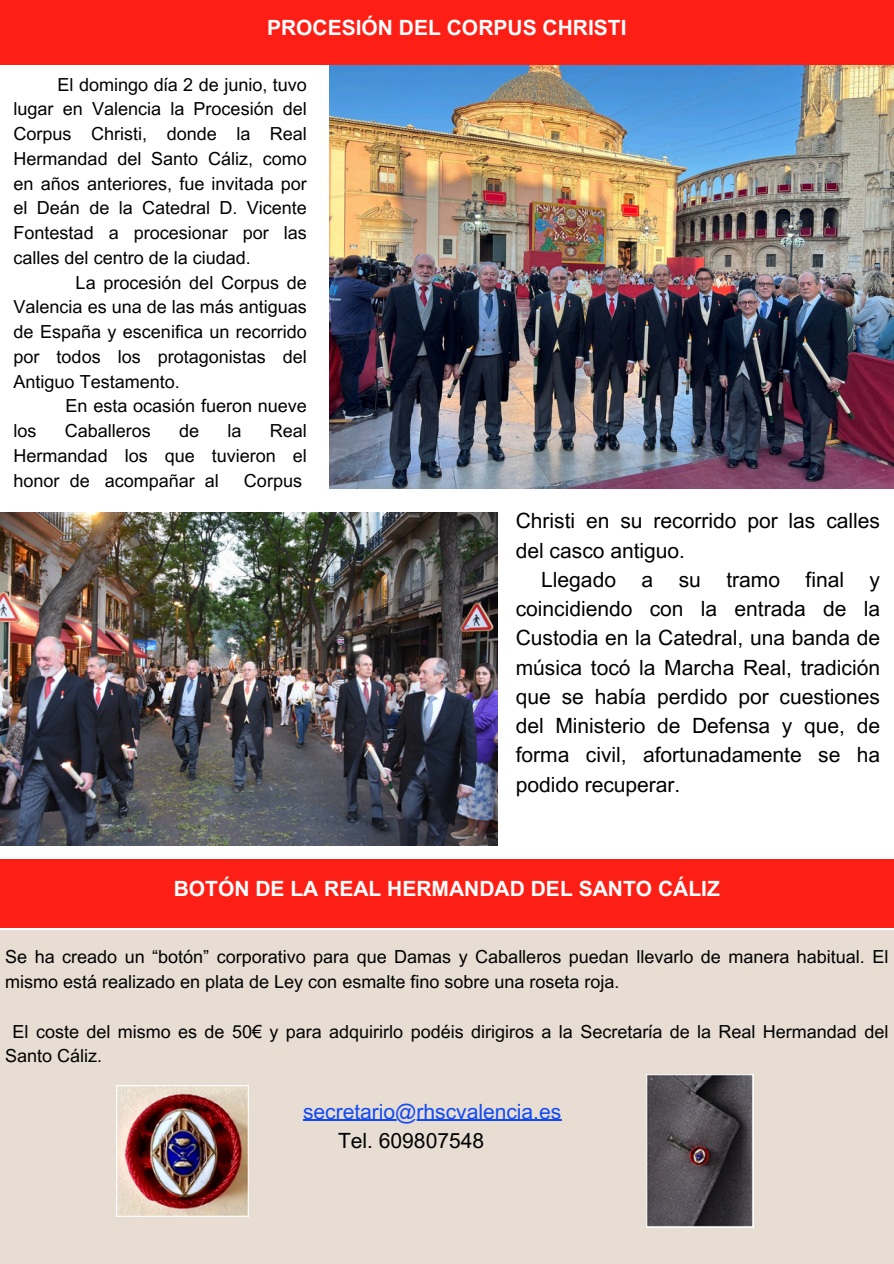
<style>
.page{position:relative;width:894px;height:1264px;background:#fff}
.page>*{position:absolute;margin:0;border:0;box-sizing:border-box;transform-origin:0 0}
.t1{font:21px/29.2px "Arial MT Pro";color:#000}
.t2{font:21px/29.2px "Arial MT Pro";color:#114af4}
.t3{font:700 21px "Arial MT Pro";color:#fff}
.t4{font:700 21px "Arial MT Pro";color:#fdfdfd}
.t5{font:18px/24.8px "Arial MT Pro";color:#000;text-align:justify}
.s1{color:#000}
</style>
<div class="page">
<div style="left:0;top:859px;width:893px;height:68px;background:#fd1f16"></div>
<div style="left:0;top:930px;width:893px;height:333px;background:#e7ddd2"></div>
<hr style="left:303px;top:1119px;width:258px;height:1px;background:#114af4">
<img style="left:646px;top:1074px;width:107px;height:153px">
<img style="left:116px;top:1085px;width:132px;height:131px">
<div style="left:0;top:0;width:893px;height:65px;background:#fd1f16"></div>
<img style="left:329px;top:65px;width:564px;height:423px">
<img style="left:0;top:512px;width:497px;height:333px">
<h1 class="t4" style="left:267px;top:20px;width:361px">PROCESIÓN DEL CORPUS CHRISTI</h1>
<p class="t5" style="left:14px;top:74px;width:295px;text-indent:44px">El domingo día 2 de junio, tuvo lugar en Valencia la Procesión del Corpus Christi, donde la Real Hermandad del Santo Cáliz, como en años anteriores, fue invitada por el Deán de la Catedral D. Vicente Fontestad a procesionar por las calles del centro de la ciudad.</p>
<p class="t5" style="left:14px;top:272px;width:295px;text-indent:62px">La procesión del Corpus de Valencia es una de las más antiguas de España y escenifica un recorrido por todos los protagonistas del Antiguo Testamento.</p>
<h2 class="t5" style="left:65px;top:396px;width:243px">En esta ocasión fueron nueve</h2>
<h2 class="t5" style="left:14px;top:421px;width:25px">los</h2>
<h2 class="t5" style="left:65px;top:421px;width:88px">Caballeros</h2>
<h2 class="t5" style="left:179px;top:421px;width:22px">de</h2>
<h2 class="t5" style="left:227px;top:421px;width:16px">la</h2>
<h2 class="t5" style="left:14px;top:421px;width:295px;text-indent:256px">Real Hermandad los que tuvieron el honor de acompañar al</h2>
<h2 class="t5" style="left:244px;top:470px;width:60px">Corpus</h2>
<p class="t1" style="left:515px;top:509px;width:365px">Christi en su recorrido por las calles del casco antiguo.</p>
<p class="t1" style="left:515px;top:567px;width:365px;text-align:justify;text-indent:25px">Llegado a su tramo final y coincidiendo con la entrada de la Custodia en la Catedral, una banda de música tocó la Marcha Real, tradición que se había perdido por cuestiones del Ministerio de Defensa y que, de forma civil, afortunadamente se ha podido recuperar.</p>
<h1 class="t3" style="left:174px;top:880px;width:547px">BOTÓN DE LA REAL HERMANDAD DEL SANTO CÁLIZ</h1>
<p class="t5" style="left:5px;top:946px;width:884px">Se ha creado un “botón” corporativo para que Damas y Caballeros puedan llevarlo de manera habitual. El mismo está realizado en plata de Ley con esmalte fino sobre una roseta roja.</p>
<p class="t5" style="left:5px;top:1021px;width:884px;text-indent:7px">El coste del mismo es de 50€ y para adquirirlo podéis dirigiros a la Secretaría de la Real Hermandad del<br>Santo Cáliz.</p>
<p class="t2" style="left:338px;top:1099px;width:225px;text-indent:-35px">secretario@rhscvalencia.es<br><span class="s1">Tel. 609807548</span></p>
</div>
